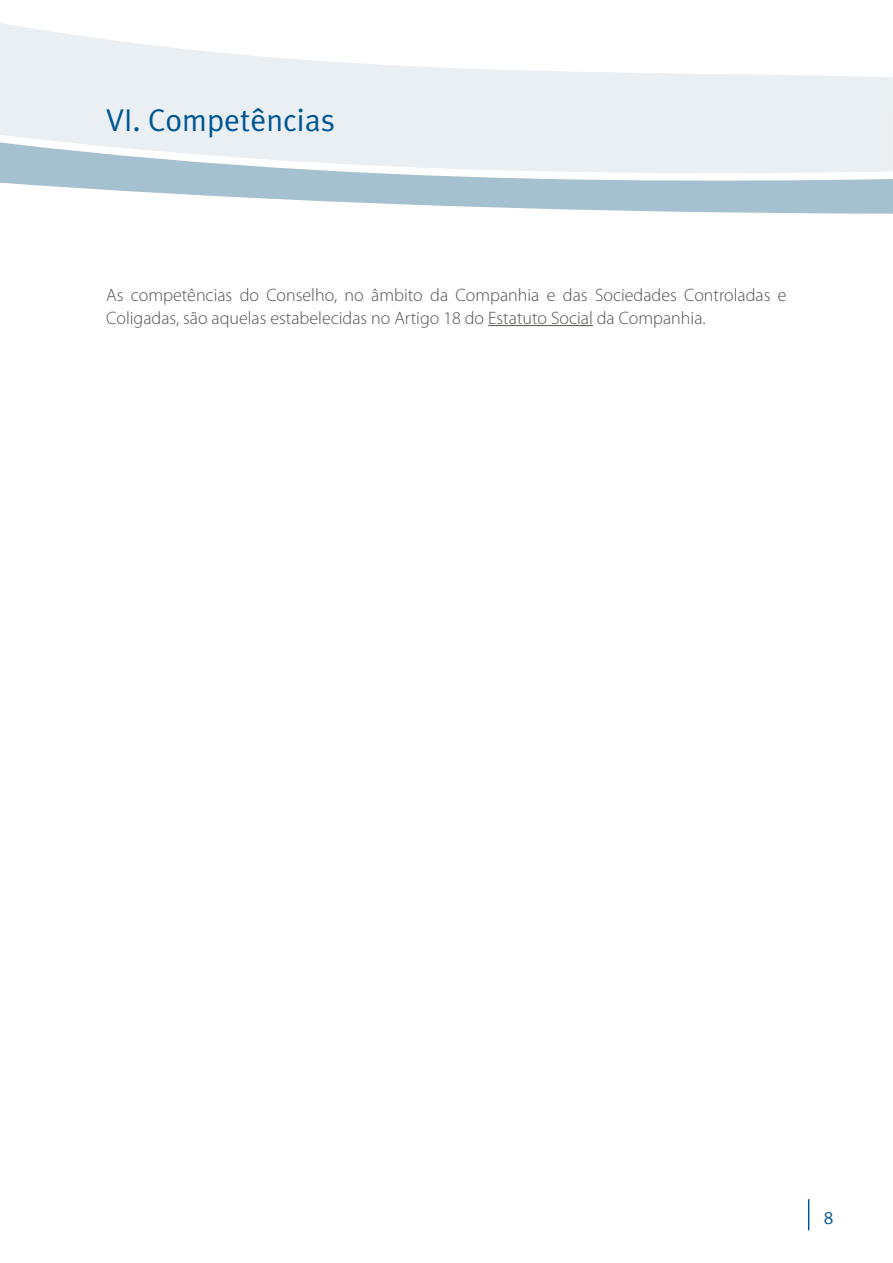
<style>
.page{position:relative;width:893px;height:1263px;background:#fff}
.page>*{position:absolute;margin:0;border:0;box-sizing:border-box;transform-origin:0 0}
.t1{font:31.5px "Meta Plus Normal";color:#005693}
.t2{font:300 18px/22.5px "Myriad Pro";color:#54524f}
.t3{font:18px "Meta Plus Normal";color:#005693}
</style>
<div class="page">
<svg style="left:0;top:23px;width:893px;height:65px"></svg>
<svg style="left:0;top:88px;width:893px;height:126px;background:#dae5eb"></svg>
<hr style="left:808px;top:1199px;width:1px;height:31px;background:#005693">
<svg style="left:0;top:179px;width:38px;height:5px"></svg>
<hr style="left:488px;top:325px;width:105px;height:1px;background:#54524f">
<h1 class="t1" style="left:106px;top:102px;width:230px">VI. Competências</h1>
<p class="t2" style="left:106px;top:284px;width:682px">As competências do Conselho, no âmbito da Companhia e das Sociedades Controladas e<br>Coligadas, são aquelas estabelecidas no Artigo 18 do Estatuto Social da Companhia.</p>
<p class="t3" style="left:824px;top:1207px;width:11px">8</p>
</div>
